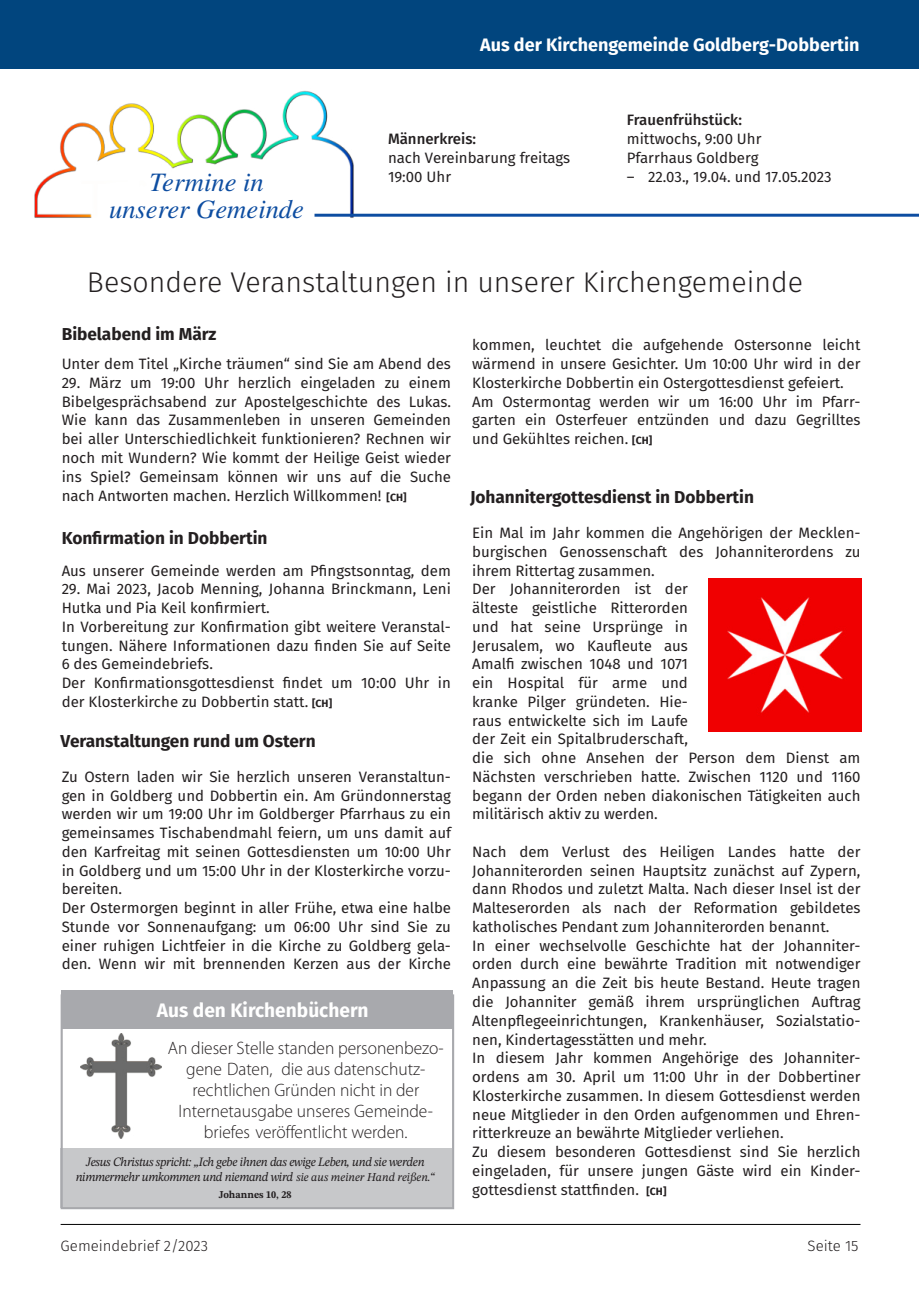
<style>
.page{position:relative;width:919px;height:1289px;background:#fff}
.page>*{position:absolute;margin:0;border:0;box-sizing:border-box;transform-origin:0 0}
.t1{font:300 28.5px "Fira Sans";color:#231f20}
.t2{font:italic 26.55px/27px "STIX General";color:#0d4da1;text-align:center}
.t3{font:700 19.5px "Fira Sans";color:#fff}
.t4{font:300 18px/21px "Myriad Pro";color:#231f20;text-align:center}
.t5{font:700 18px "Fira Sans";color:#fff}
.t6{font:700 17.25px "Fira Sans";letter-spacing:-.005em;color:#231f20}
.t7{font:15px/18.8px "Fira Sans";color:#231f20}
.t8{font:500 15px "Fira Sans";color:#231f20}
.t9{font:300 15px "Fira Sans";color:#231f20}
.t10{font:italic 12.75px/15px "STIX Two Text";letter-spacing:-.025em;color:#231f20;text-align:center}
.t11{font:700 10.5px "STIX Two Text";color:#231f20}
.s1{font-weight:700;font-size:10.5px}
.s2{font-size:12px}
</style>
<div class="page">
<hr style="left:61px;top:1223px;width:799px;height:1px;background:#000">
<div style="left:61px;top:1148px;width:391px;height:60px;background:#c7c8ca"></div>
<div style="left:0;top:0;width:918px;height:68px;background:#01457e"></div>
<div style="left:62px;top:990px;width:391px;height:38px;background:#a8a9ad"></div>
<div style="left:61px;top:994px;width:393px;height:215px;border:2px solid #a8a9ad"></div>
<img style="left:81px;top:1033px;width:81px;height:105px">
<img style="left:34px;top:90px;width:331px;height:128px">
<hr style="left:314px;top:214px;width:604px;height:3px;background:#0d4da1">
<img style="left:708px;top:578px;width:153px;height:153px">
<h2 class="t2" style="left:109px;top:168px;width:196px">Termine in unserer Gemeinde</h2>
<p class="t5" style="left:480px;top:29px;width:381px">Aus der Kirchengemeinde Goldberg-Dobbertin</p>
<p class="t8" style="left:388px;top:127px;width:90px">Männerkreis:</p>
<p class="t7" style="left:388px;top:148px;width:184px">nach Vereinbarung freitags<br>19:00 Uhr</p>
<p class="t8" style="left:626px;top:108px;width:117px">Frauenfrühstück:</p>
<p class="t7" style="left:626px;top:129px;width:136px">mittwochs, 9:00 Uhr<br>Pfarrhaus Goldberg</p>
<p class="t7" style="left:626px;top:166px;width:206px">– 22.03., 19.04. und 17.05.2023</p>
<h1 class="t1" style="left:87px;top:262px;width:717px">Besondere Veranstaltungen in unserer Kirchengemeinde</h1>
<p class="t6" style="left:62px;top:319px;width:156px">Bibelabend im März</p>
<p class="t7" style="left:62px;top:354px;width:391px">Unter dem Titel „Kirche träumen“ sind Sie am Abend des</p>
<p class="t7" style="left:62px;top:373px;width:391px;text-align:justify">29. März um 19:00 Uhr herzlich eingeladen zu einem Bibelgesprächsabend zur Apostelgeschichte des Lukas.<br>Wie kann das Zusammenleben in unseren Gemeinden bei aller Unterschiedlichkeit funktionieren? Rechnen wir noch mit Wundern? Wie kommt der Heilige Geist wieder ins Spiel? Gemeinsam können wir uns auf die Suche nach Antworten machen. Herzlich Willkommen! <span class="s1">[CH]</span></p>
<p class="t6" style="left:62px;top:523px;width:207px">Konfirmation in Dobbertin</p>
<p class="t7" style="left:62px;top:560px;width:391px">Aus unserer Gemeinde werden am Pfingstsonntag, dem</p>
<p class="t7" style="left:62px;top:579px;width:391px">29. Mai 2023, Jacob Menning, Johanna Brinckmann, Leni Hutka und Pia Keil konfirmiert.<br>In Vorbereitung zur Konfirmation gibt weitere Veranstal&shy;tungen. Nähere Informationen dazu finden Sie auf Seite 6 des Gemeindebriefs.<br>Der Konfirmationsgottesdienst findet um 10:00 Uhr in der Klosterkirche zu Dobbertin statt. <span class="s1">[CH]</span></p>
<p class="t6" style="left:61px;top:726px;width:257px">Veranstaltungen rund um Ostern</p>
<p class="t7" style="left:62px;top:766px;width:391px">Zu Ostern laden wir Sie herzlich unseren Veranstaltun&shy;gen in Goldberg und Dobbertin ein. Am Gründonnerstag werden wir um 19:00 Uhr im Goldberger Pfarrhaus zu ein gemeinsames Tischabendmahl feiern, um uns damit auf den Karfreitag mit seinen Gottesdiensten um 10:00 Uhr in Goldberg und um 15:00 Uhr in der Klosterkirche vorzu&shy;bereiten.<br>Der Ostermorgen beginnt in aller Frühe, etwa eine halbe Stunde vor Sonnenaufgang: um 06:00 Uhr sind Sie zu einer ruhigen Lichtfeier in die Kirche zu Goldberg gela&shy;den. Wenn wir mit brennenden Kerzen aus der Kirche</p>
<h3 class="t3" style="left:157px;top:993px;width:213px">Aus den Kirchenbüchern</h3>
<p class="t4" style="left:168px;top:1037px;width:277px">An dieser Stelle standen personenbezo&shy;gene Daten, die aus datenschutz&shy;rechtlichen Gründen nicht in der Internetausgabe unseres Gemeinde&shy;briefes veröffentlicht werden.</p>
<p class="t10" style="left:76px;top:1154px;width:360px">Jesus Christus spricht: „Ich gebe ihnen das ewige Leben, und sie werden nimmermehr umkommen und niemand wird <span class="s2">sie aus meiner Hand reißen.“</span></p>
<p class="t11" style="left:219px;top:1186px;width:74px">Johannes 10, 28</p>
<p class="t7" style="left:472px;top:335px;width:390px">kommen, leuchtet die aufgehende Ostersonne leicht wärmend in unsere Gesichter. Um 10:00 Uhr wird in der Klosterkirche Dobbertin ein Ostergottesdienst gefeiert.<br>Am Ostermontag werden wir um 16:00 Uhr im Pfarr&shy;garten ein Osterfeuer entzünden und dazu Gegrilltes und Gekühltes reichen. <span class="s1">[CH]</span></p>
<p class="t6" style="left:470px;top:482px;width:285px">Johannitergottesdienst in Dobbertin</p>
<p class="t7" style="left:472px;top:523px;width:390px">Ein Mal im Jahr kommen die Angehörigen der Mecklen&shy;burgischen Genossenschaft des Johanniterordens zu ihrem Rittertag zusammen.<br>Der Johanniterorden ist der<br>älteste geistliche Ritterorden<br>und hat seine Ursprünge in<br>Jerusalem, wo Kaufleute aus<br>Amalfi zwischen 1048 und 1071<br>ein Hospital für arme und<br>kranke Pilger gründeten. Hie-<br>raus entwickelte sich im Laufe<br>der Zeit ein Spitalbruderschaft,<br>die sich ohne Ansehen der Person dem Dienst am Nächsten verschrieben hatte. Zwischen 1120 und 1160 begann der Orden neben diakonischen Tätigkeiten auch militärisch aktiv zu werden.</p>
<p class="t7" style="left:472px;top:841px;width:390px">Nach dem Verlust des Heiligen Landes hatte der Johanniterorden seinen Hauptsitz zunächst auf Zypern, dann Rhodos und zuletzt Malta. Nach dieser Insel ist der Malteserorden als nach der Reformation gebildetes katholisches Pendant zum Johanniterorden benannt.<br>In einer wechselvolle Geschichte hat der Johanniter&shy;orden durch eine bewährte Tradition mit notwendiger Anpassung an die Zeit bis heute Bestand. Heute tragen die Johanniter gemäß ihrem ursprünglichen Auftrag Altenpflegeeinrichtungen, Krankenhäuser, Sozialstatio&shy;nen, Kindertagesstätten und mehr.<br>In diesem Jahr kommen Angehörige des Johanniter&shy;ordens am 30. April um 11:00 Uhr in der Dobbertiner Klosterkirche zusammen. In diesem Gottesdienst werden neue Mitglieder in den Orden aufgenommen und Ehren&shy;ritterkreuze an bewährte Mitglieder verliehen.<br>Zu diesem besonderen Gottesdienst sind Sie herzlich eingeladen, für unsere jungen Gäste wird ein Kinder&shy;gottesdienst stattfinden. <span class="s1">[CH]</span></p>
<p class="t9" style="left:61px;top:1234px;width:149px">Gemeindebrief 2/2023</p>
<p class="t9" style="left:807px;top:1234px;width:52px">Seite 15</p>
</div>
